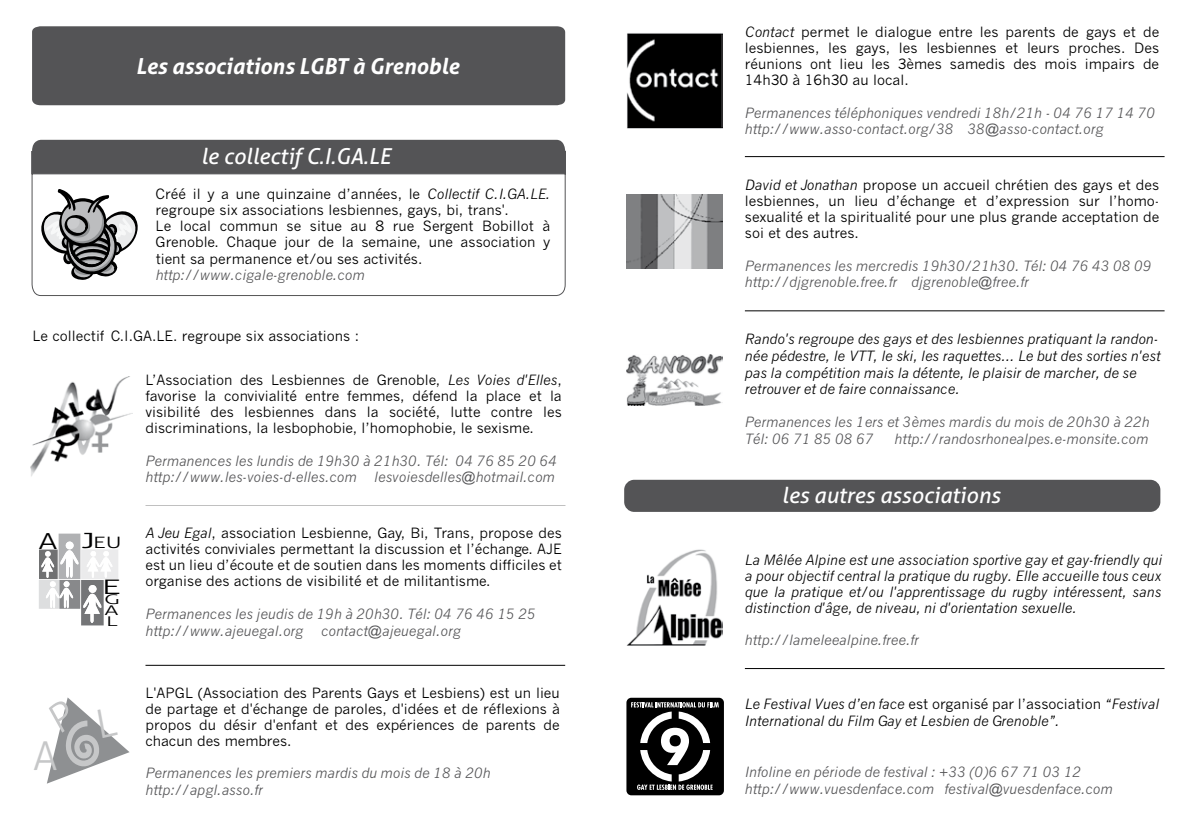
<style>
.page{position:relative;width:1191px;height:840px;background:#fff}
.page>*{position:absolute;margin:0;border:0;box-sizing:border-box;transform-origin:0 0}
.t1{font:300 39.8px "Aller";color:#c6c7c8}
.t2{font:italic 22px "Aller";color:#fff}
.t3{font:italic 700 22px "Aller";color:#fff}
.t4{font:300 20px "Aller";color:#000;scale:1.77 1}
.t5{font:300 15.8px "Aller";color:#000;scale:1.5 1}
.t6{font:14px/16px "News Gothic";color:#000;text-align:justify}
.t7{font:italic 14px/16.8px "News Gothic";color:#545456}
.t8{font:italic 14px/16.8px "News Gothic";color:#000}
.t9{font:300 13.4px/10.6px "Aller";color:#000;scale:1.76 1}
.s1{font-style:italic}
.s2{font-size:22px}
.s3{font-size:21px}
.s4{font-style:normal}
</style>
<div class="page">
<svg style="left:39px;top:533px;width:79px;height:92px"></svg>
<img style="left:626px;top:354px;width:96px;height:51px">
<img style="left:626px;top:194px;width:96px;height:74px">
<div style="left:32px;top:26px;width:533px;height:79px;background:#545456"></div>
<img style="left:627px;top:33px;width:95px;height:96px">
<img style="left:30px;top:376px;width:102px;height:101px">
<img style="left:627px;top:549px;width:95px;height:96px">
<svg style="left:32px;top:174px;width:533px;height:122px"></svg>
<div style="left:32px;top:140px;width:533px;height:34px;background:#545456"></div>
<svg style="left:31px;top:188px;width:114px;height:92px"></svg>
<svg style="left:626px;top:697px;width:98px;height:97px"></svg>
<div style="left:624px;top:479px;width:536px;height:32px;background:#545456;border-radius:10px"></div>
<svg style="left:47px;top:697px;width:83px;height:86px"></svg>
<h2 class="t3" style="left:136px;top:52px;width:325px">Les associations LGBT à Grenoble</h2>
<h2 class="t2" style="left:201px;top:143px;width:191px">le collectif C.I.GA.LE</h2>
<h2 class="t3" style="left:197px;top:144px;width:61px">le coll</h2>
<h2 class="t3" style="left:366px;top:144px;width:30px">.LE</h2>
<p class="t6" style="left:156px;top:186px;width:396px;text-align:left">Créé il y a une quinzaine d’années, le <span class="s1">Collectif C.I.GA.LE. </span>regroupe six associations lesbiennes, gays, bi, trans'.<br>Le local commun se situe au 8 rue Sergent Bobillot à Grenoble. Chaque jour de la semaine, une association y tient sa permanence et/ou ses activités.</p>
<p class="t7" style="left:156px;top:267px;width:210px">http://www.cigale-grenoble.com</p>
<p class="t6" style="left:33px;top:328px;width:328px">Le collectif C.I.GA.LE. regroupe six associations :</p>
<p class="t5" style="left:38px;top:532px;width:57px"><span class="s2">A</span> <span class="s3">J</span>EU</p>
<h3 class="t4" style="left:102px;top:574px;width:12px">E</h3>
<p class="t9" style="left:104px;top:594px;width:11px">G<br>A<br>L</p>
<h1 class="t1" style="left:33px;top:731px;width:26px">A</h1>
<p class="t6" style="left:145px;top:371px;width:418px">L’Association des Lesbiennes de Grenoble, <span class="s1">Les Voies d'Elles</span>, favorise la convivialité entre femmes, défend la place et la visibilité des lesbiennes dans la société, lutte contre les discriminations, la lesbophobie, l’homophobie, le sexisme.</p>
<p class="t7" style="left:145px;top:452px;width:413px">Permanences les lundis de 19h30 à 21h30. Tél: 04 76 85 20 64 http://www.les-voies-d-elles.com</p>
<p class="t7" style="left:374px;top:468px;width:182px">lesvoiesdelles@hotmail.com</p>
<p class="t6" style="left:145px;top:525px;width:418px"><span class="s1">A Jeu Egal</span>, association Lesbienne, Gay, Bi, Trans, propose des activités conviviales permettant la discussion et l’échange. AJE est un lieu d’écoute et de soutien dans les moments difficiles et organise des actions de visibilité et de militantisme.</p>
<p class="t7" style="left:145px;top:605px;width:392px">Permanences les jeudis de 19h à 20h30. Tél: 04 76 46 15 25 http://www.ajeuegal.org</p>
<p class="t7" style="left:321px;top:622px;width:141px">contact@ajeuegal.org</p>
<p class="t6" style="left:145px;top:684px;width:416px">L'APGL (Association des Parents Gays et Lesbiens) est un lieu de partage et d'échange de paroles, d'idées et de réflexions à propos du désir d'enfant et des expériences de parents de chacun des membres.</p>
<p class="t7" style="left:145px;top:764px;width:347px">Permanences les premiers mardis du mois de 18 à 20h http://apgl.asso.fr</p>
<p class="t6" style="left:745px;top:24px;width:416px"><span class="s1">Contact</span> permet le dialogue entre les parents de gays et de lesbiennes, les gays, les lesbiennes et leurs proches. Des réunions ont lieu les 3èmes samedis des mois impairs de 14h30 à 16h30 au local.</p>
<p class="t7" style="left:745px;top:104px;width:412px">Permanences téléphoniques vendredi 18h/21h - 04 76 17 14 70 http://www.asso-contact.org/38 38@asso-contact.org</p>
<p class="t6" style="left:745px;top:177px;width:416px"><span class="s1">David et Jonathan</span> propose un accueil chrétien des gays et des lesbiennes, un lieu d’échange et d’expression sur l’homo&shy;sexualité et la spiritualité pour une plus grande acceptation de soi et des autres.</p>
<p class="t7" style="left:745px;top:257px;width:408px">Permanences les mercredis 19h30/21h30. Tél: 04 76 43 08 09 http://djgrenoble.free.fr djgrenoble@free.fr</p>
<p class="t8" style="left:745px;top:330px;width:417px">Rando's regroupe des gays et des lesbiennes pratiquant la randon&shy;née pédestre, le VTT, le ski, les raquettes... Le but des sorties n'est pas la compétition mais la détente, le plaisir de marcher, de se retrouver et de faire connaissance.</p>
<p class="t7" style="left:745px;top:413px;width:406px">Permanences les 1ers et 3èmes mardis du mois de 20h30 à 22h<br>Tél: 06 71 85 08 67</p>
<p class="t7" style="left:894px;top:430px;width:255px">http://randosrhonealpes.e-monsite.com</p>
<h2 class="t2" style="left:782px;top:481px;width:220px">les autres associations</h2>
<p class="t8" style="left:745px;top:551px;width:419px;line-height:16px;text-align:justify">La Mêlée Alpine est une association sportive gay et gay-friendly qui a pour objectif central la pratique du rugby. Elle accueille tous ceux que la pratique et/ou l'apprentissage du rugby intéressent, sans distinction d'âge, de niveau, ni d'orientation sexuelle.</p>
<p class="t7" style="left:745px;top:631px;width:175px">http://lameleealpine.free.fr</p>
<p class="t8" style="left:745px;top:695px;width:416px">Le Festival Vues d’en face <span class="s4">est organisé par l’association</span> “Festival<br>International du Film Gay et Lesbien de Grenoble”.</p>
<p class="t7" style="left:745px;top:762px;width:369px">Infoline en période de festival : +33 (0)6 67 71 03 12 http://www.vuesdenface.com festival@vuesdenface.com</p>
</div>
